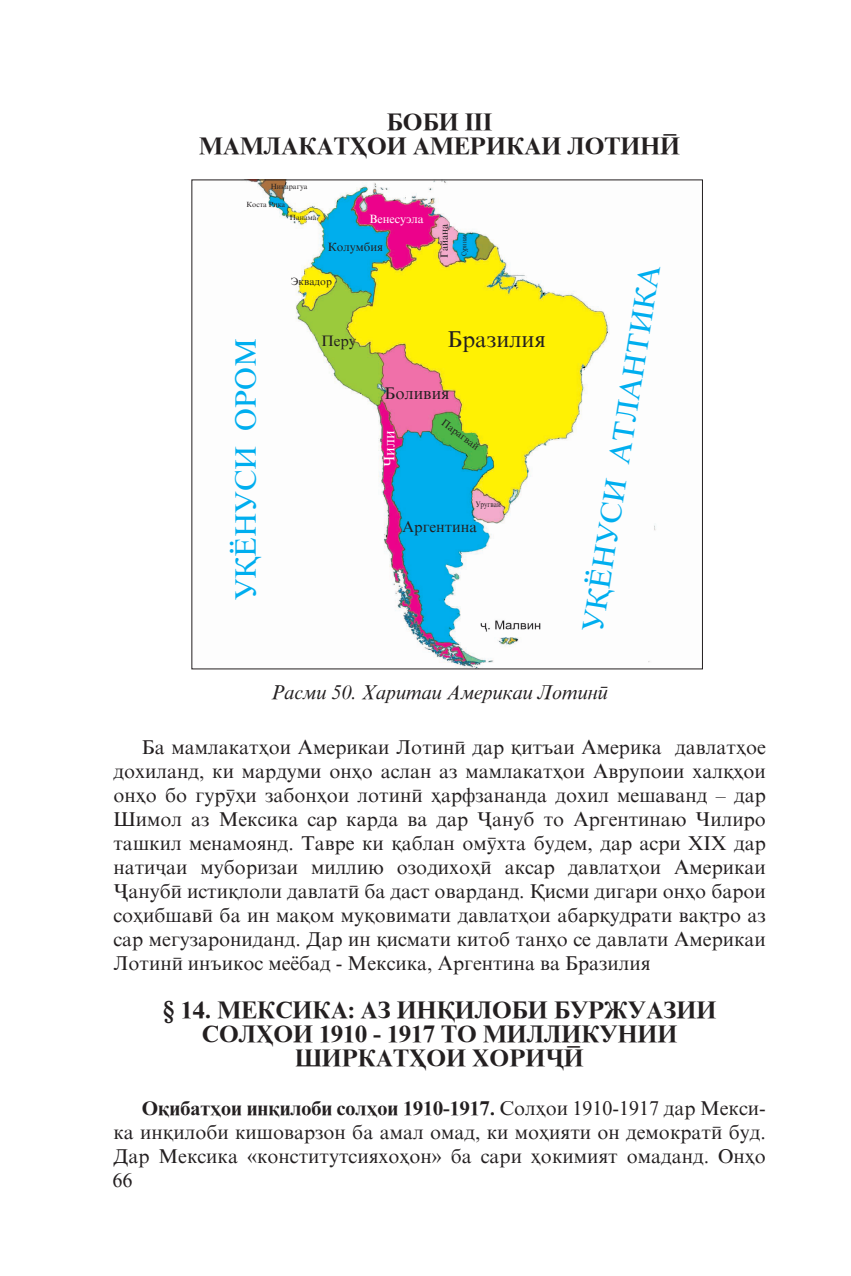
<style>
.page{position:relative;width:851px;height:1276px;background:#fff}
.page>*{position:absolute;margin:0;border:0;box-sizing:border-box;transform-origin:0 0}
.t1{font:29.6px "Times New Roman Tj";color:#00aeef}
.t2{font:700 24px/24px "Times New Roman Tj";color:#231f20;text-align:center}
.t3{font:23px "Times New Roman Tj";color:#231f20}
.t4{font:20px/24px "Times New Roman Tj";color:#231f20;text-align:justify}
.t5{font:italic 20px "Times New Roman Tj";color:#231f20}
.t6{font:16.8px "Times New Roman Tj";color:#231f20}
.t7{font:15.2px "Times New Roman Tj";color:#231f20}
.t8{font:15.2px "Times New Roman Tj";color:#fff}
.t9{font:12px "Times New Roman Tj";color:#fff}
.t10{font:12px "Times New Roman Tj";color:#231f20}
.t11{font:10.4px "Times New Roman Tj";color:#231f20}
.t12{font:10px "Times New Roman Tj";color:#231f20}
.t13{font:8px "Times New Roman Tj";color:#231f20;scale:.83 1}
.t14{font:7.6px "Times New Roman Tj";color:#231f20}
.t15{font:7px "Times New Roman Tj";color:#231f20;scale:.78 1}
.s1{font-weight:700}
</style>
<div class="page">
<img style="left:246px;top:181px;width:410px;height:486px">
<p class="t2" style="left:199px;top:110px;width:482px">БОБИ III<br>МАМЛАКАТЊОИ АМЕРИКАИ ЛОТИНЇ</p>
<p class="t14" style="left:270px;top:182px;width:38px">Никарагуа</p>
<p class="t14" style="left:246px;top:200px;width:40px">Коста Рика</p>
<p class="t14" style="left:290px;top:214px;width:28px">Панама</p>
<p class="t9" style="left:369px;top:213px;width:56px">Венесуэла</p>
<p class="t10" style="left:328px;top:241px;width:57px">Колумбия</p>
<p class="t11" style="left:291px;top:276px;width:42px">Эквадор</p>
<p class="t11" style="left:438px;top:257px;width:36px;rotate:-90deg">Гайана</p>
<p class="t15" style="left:460px;top:256px;width:30px;rotate:-90deg">Суринам</p>
<h1 class="t1" style="left:229px;top:600px;width:264px;rotate:-90deg">УЌЁНУСИ ОРОМ</h1>
<p class="t7" style="left:321px;top:332px;width:36px">Перу</p>
<p class="t3" style="left:447px;top:326px;width:100px">Бразилия</p>
<p class="t6" style="left:384px;top:384px;width:66px">Боливия</p>
<p class="t8" style="left:381px;top:467px;width:38px;rotate:-90deg">Чили</p>
<p class="t12" style="left:446px;top:417px;width:45px;rotate:36deg">Парагвай</p>
<p class="t13" style="left:475px;top:500px;width:32px">Уругвай</p>
<p class="t7" style="left:402px;top:518px;width:76px">Аргентина</p>
<h1 class="t1" style="left:576px;top:629px;width:372px;rotate:-81deg">УЌЁНУСИ АТЛАНТИКА</h1>
<p class="t5" style="left:271px;top:681px;width:338px">Расми 50. Харитаи Америкаи Лотинї</p>
<p class="t4" style="left:113px;top:735px;width:653px;text-indent:28px">Ба мамлакатњои Америкаи Лотинї дар ќитъаи Америка давлатњое дохиланд, ки мардуми онњо аслан аз мамлакатњои Аврупоии халќњои онњо бо гурўњи забонњои лотинї њарфзананда дохил мешаванд – дар Шимол аз Мексика сар карда ва дар Љануб то Аргентинаю Чилиро ташкил менамоянд. Тавре ки ќаблан омўхта будем, дар асри ХIХ дар натиљаи муборизаи миллию озодихоњї аксар давлатњои Америкаи Љанубї истиќлоли давлатї ба даст оварданд. Ќисми дигари онњо барои соњибшавї ба ин маќом муќовимати давлатњои абарќудрати ваќтро аз сар мегузарониданд. Дар ин ќисмати китоб танњо се давлати Америкаи Лотинї инъикос меёбад - Мексика, Аргентина ва Бразилия</p>
<p class="t2" style="left:163px;top:998px;width:555px">§ 14. МЕКСИКА: АЗ ИНЌИЛОБИ БУРЖУАЗИИ<br>СОЛЊОИ 1910 - 1917 ТО МИЛЛИКУНИИ<br>ШИРКАТЊОИ ХОРИЉЇ</p>
<p class="t4" style="left:113px;top:1095px;width:653px;text-indent:28px"><span class="s1">Оќибатњои инќилоби солњои 1910-1917.</span> Солњои 1910-1917 дар Мекси&shy;ка инќилоби кишоварзон ба амал омад, ки моњияти он демократї буд.<br>Дар Мексика «конститутсияхоњон» ба сари њокимият омаданд. Онњо</p>
<p class="t4" style="left:113px;top:1168px;width:21px">66</p>
</div>
